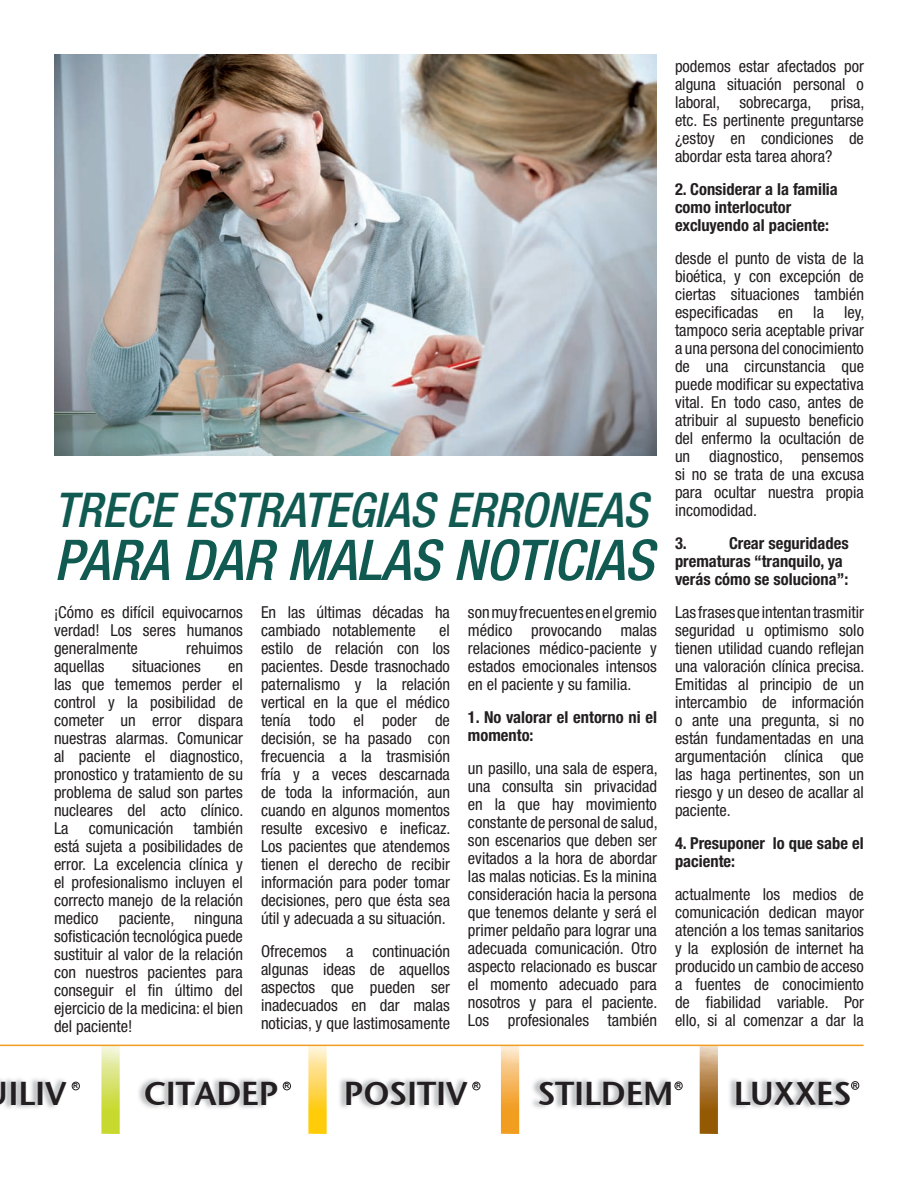
<style>
.page{position:relative;width:918px;height:1188px;background:#fff}
.page>*{position:absolute;margin:0;border:0;box-sizing:border-box;transform-origin:0 0}
.t1{font:italic 500 condensed 56.25px "Helvetica Neue LT Std";color:#105a52}
.t2{font:italic 500 condensed 48px "Helvetica Neue LT Std";color:#105a52}
.t3{font:33px "Stone Sans Sem ITCTT Semi";letter-spacing:-.005em;color:#231f20}
.t4{font:condensed 16.5px/18px "Helvetica Neue LT Std";color:#231f20;text-align:justify}
.t5{font:700 condensed 16.5px/18px "Helvetica Neue LT Std";color:#231f20}
.t6{font:700 6.75px "Arial";color:#231f20}
</style>
<div class="page">
<img style="left:101px;top:1046px;width:19px;height:88px">
<img style="left:308px;top:1046px;width:19px;height:88px">
<img style="left:501px;top:1046px;width:18px;height:88px">
<img style="left:700px;top:1046px;width:18px;height:88px">
<img style="left:0;top:1079px;width:64px;height:30px">
<img style="left:138px;top:1078px;width:138px;height:31px">
<img style="left:339px;top:1078px;width:126px;height:30px">
<img style="left:532px;top:1078px;width:138px;height:31px">
<img style="left:729px;top:1078px;width:119px;height:31px">
<div style="left:72px;top:1082px;width:8px;height:8px;border:1px solid #231f20;border-radius:50%"></div>
<div style="left:283px;top:1082px;width:8px;height:8px;border:1px solid #231f20;border-radius:50%"></div>
<div style="left:472px;top:1082px;width:8px;height:8px;border:1px solid #231f20;border-radius:50%"></div>
<div style="left:674px;top:1081px;width:9px;height:9px;border:1px solid #231f20;border-radius:50%"></div>
<div style="left:851px;top:1081px;width:8px;height:9px;border:1px solid #231f20;border-radius:50%"></div>
<hr style="left:0;top:1045px;width:864px;height:1px;background:#f19d21">
<img style="left:54px;top:54px;width:603px;height:402px">
<h2 class="t2" style="left:54px;top:482px;width:595px">TRECE ESTRATEGIAS ERRONEAS</h2>
<h1 class="t1" style="left:54px;top:527px;width:601px">PARA DAR MALAS NOTICIAS</h1>
<p class="t4" style="left:261px;top:603px;width:190px">En las últimas décadas ha cambiado notablemente</p>
<p class="t4" style="left:54px;top:603px;width:191px">¡Cómo es difícil equivocarnos verdad! Los seres humanos generalmente</p>
<p class="t4" style="left:468px;top:603px;width:191px">son muy frecuentes en el gremio médico provocando malas relaciones médico-paciente y estados emocionales intensos en el paciente y su familia.</p>
<p class="t5" style="left:468px;top:708px;width:191px">1. No valorar el entorno ni el momento:</p>
<p class="t4" style="left:468px;top:759px;width:191px">un pasillo, una sala de espera, una consulta sin privacidad en la que hay movimiento constante de personal de salud, son escenarios que deben ser evitados a la hora de abordar las malas noticias. Es la minina consideración hacia la persona que tenemos delante y será el primer peldaño para lograr una adecuada comunicación. Otro aspecto relacionado es buscar el momento adecuado para nosotros y para el paciente.<br>Los profesionales también</p>
<p class="t4" style="left:261px;top:621px;width:191px;text-indent:178px">el estilo de relación con los pacientes. Desde trasnochado paternalismo y la relación vertical en la que el médico tenía todo el poder de decisión, se ha pasado con frecuencia a la trasmisión fría y a veces descarnada de toda la información, aun cuando en algunos momentos resulte excesivo e ineficaz.<br>Los pacientes que atendemos tienen el derecho de recibir información para poder tomar decisiones, pero que ésta sea útil y adecuada a su situación.</p>
<p class="t4" style="left:261px;top:942px;width:191px">Ofrecemos a continuación algunas ideas de aquellos aspectos que pueden ser inadecuados en dar malas noticias, y que lastimosamente</p>
<p class="t4" style="left:186px;top:639px;width:58px">rehuimos</p>
<p class="t4" style="left:54px;top:657px;width:52px">aquellas</p>
<p class="t4" style="left:132px;top:657px;width:70px">situaciones</p>
<p class="t4" style="left:54px;top:657px;width:191px;text-indent:174px">en las que tememos perder el control y la posibilidad de cometer un error dispara nuestras alarmas. Comunicar al paciente el diagnostico, pronostico y tratamiento de su problema de salud son partes nucleares del acto clínico.<br>La comunicación también está sujeta a posibilidades de error. La excelencia clínica y el profesionalismo incluyen el correcto manejo de la relación medico paciente, ninguna sofisticación tecnológica puede sustituir al valor de la relación con nuestros pacientes para conseguir el fin último del ejercicio de la medicina: el bien del paciente!</p>
<p class="t4" style="left:675px;top:57px;width:191px">podemos estar afectados por alguna situación personal o laboral, sobrecarga, prisa, etc. Es pertinente preguntarse ¿estoy en condiciones de abordar esta tarea ahora?</p>
<p class="t5" style="left:675px;top:180px;width:164px">2. Considerar a la familia como interlocutor excluyendo al paciente:</p>
<p class="t4" style="left:675px;top:249px;width:191px">desde el punto de vista de la bioética, y con excepción de ciertas situaciones también especificadas en la ley, tampoco seria aceptable privar a una persona del conocimiento de una circunstancia que puede modificar su expectativa vital. En todo caso, antes de atribuir al supuesto beneficio del enfermo la ocultación de un diagnostico, pensemos si no se trata de una excusa para ocultar nuestra propia incomodidad.</p>
<p class="t5" style="left:675px;top:534px;width:13px">3.</p>
<p class="t5" style="left:675px;top:534px;width:175px;text-indent:54px">Crear seguridades prematuras “tranquilo, ya verás cómo se soluciona”:</p>
<p class="t4" style="left:675px;top:603px;width:191px">Las frases que intentan trasmitir seguridad u optimismo solo tienen utilidad cuando reflejan una valoración clínica precisa.<br>Emitidas al principio de un intercambio de información o ante una pregunta, si no están fundamentadas en una argumentación clínica que las haga pertinentes, son un riesgo y un deseo de acallar al paciente.</p>
<p class="t5" style="left:675px;top:834px;width:190px">4. Presuponer lo que sabe el paciente:</p>
<p class="t4" style="left:675px;top:885px;width:191px">actualmente los medios de comunicación dedican mayor atención a los temas sanitarios y la explosión de internet ha producido un cambio de acceso a fuentes de conocimiento de fiabilidad variable. Por ello, si al comenzar a dar la</p>
<h3 class="t3" style="left:8px;top:1066px;width:60px">ILIV</h3>
<p class="t6" style="left:73px;top:1082px;width:6px">R</p>
<h3 class="t3" style="left:144px;top:1066px;width:136px">CITADEP</h3>
<p class="t6" style="left:284px;top:1082px;width:6px">R</p>
<h3 class="t3" style="left:344px;top:1066px;width:125px">POSITIV</h3>
<p class="t6" style="left:474px;top:1082px;width:6px">R</p>
<h3 class="t3" style="left:538px;top:1065px;width:138px">STILDEM</h3>
<p class="t6" style="left:676px;top:1081px;width:6px">R</p>
<h3 class="t3" style="left:734px;top:1066px;width:119px">LUXXES</h3>
<p class="t6" style="left:853px;top:1081px;width:6px">R</p>
</div>
